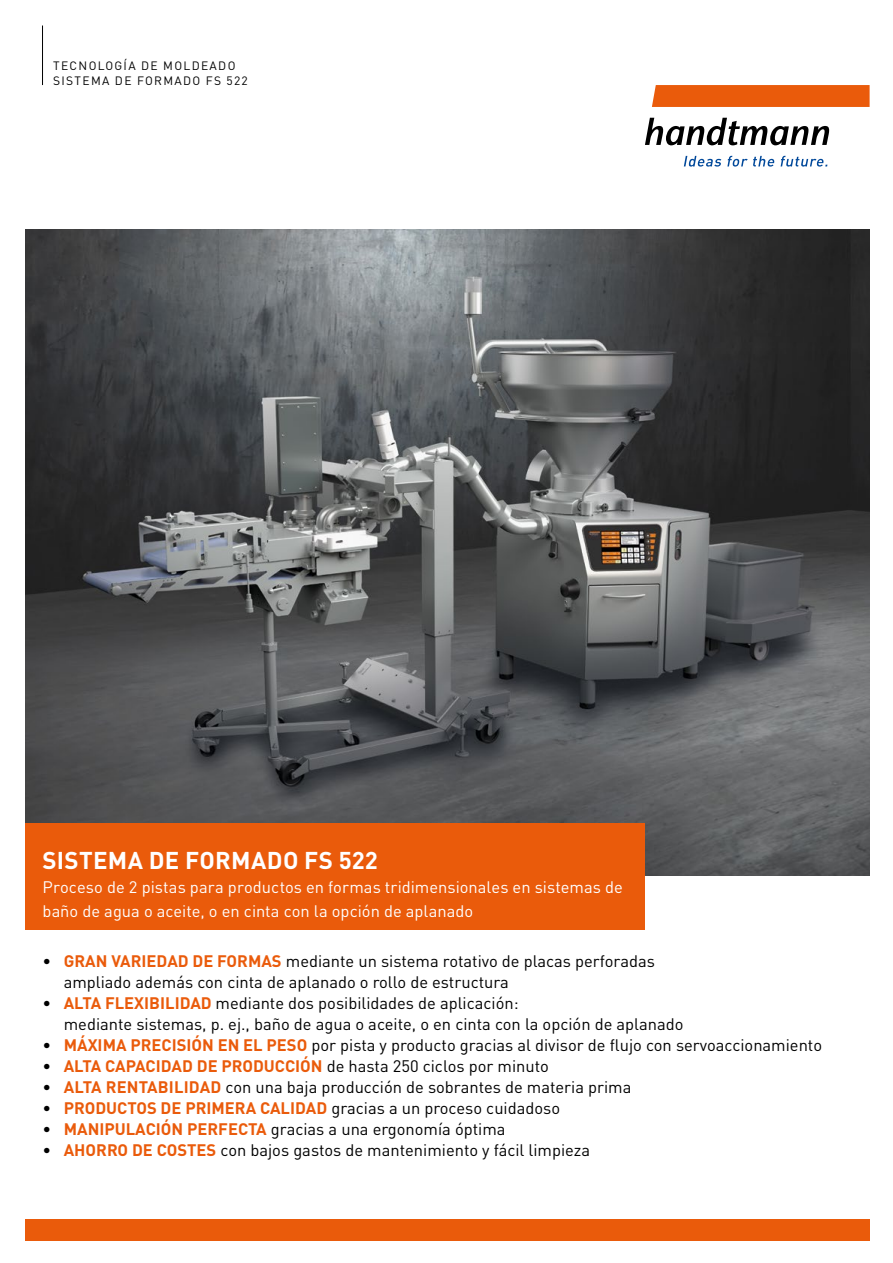
<style>
.page{position:relative;width:893px;height:1263px;background:#fff}
.page>*{position:absolute;margin:0;border:0;box-sizing:border-box;transform-origin:0 0}
.t1{font:700 24px "DIN Pro";letter-spacing:.01em;color:#fff}
.t2{font:16.5px/21px "DIN Pro";color:#000}
.t3{font:16.5px/24.2px "DIN Pro";color:#fff}
.t4{font:12px/15px "DIN Pro";letter-spacing:.11em;color:#000}
.s1{font-weight:700;color:#ea5b0b}
</style>
<div class="page">
<img style="left:26px;top:230px;width:844px;height:645px">
<div style="left:26px;top:1219px;width:844px;height:21px;background:#ea5b0b"></div>
<hr style="left:42px;top:26px;width:1px;height:59px;background:#000">
<div style="left:26px;top:823px;width:619px;height:107px;background:#ea5b0b"></div>
<svg style="left:652px;top:85px;width:218px;height:22px;background:#ea5d0e"></svg>
<svg style="left:645px;top:118px;width:184px;height:27px"></svg>
<svg style="left:684px;top:156px;width:37px;height:11px"></svg>
<svg style="left:727px;top:156px;width:48px;height:11px"></svg>
<svg style="left:781px;top:156px;width:46px;height:11px"></svg>
<p class="t4" style="left:53px;top:57px;width:196px">TECNOLOGÍA DE MOLDEADO<br>SISTEMA DE FORMADO FS 522</p>
<h1 class="t1" style="left:43px;top:840px;width:337px">SISTEMA DE FORMADO FS 522</h1>
<p class="t3" style="left:43px;top:873px;width:582px">Proceso de 2 pistas para productos en formas tridimensionales en sistemas de baño de agua o aceite, o en cinta con la opción de aplanado</p>
<p class="t2" style="left:64px;top:949px;width:593px;text-indent:-21px">• <span class="s1">GRAN VARIEDAD DE FORMAS</span> mediante un sistema rotativo de placas perforadas ampliado además con cinta de aplanado o rollo de estructura</p>
<p class="t2" style="left:64px;top:991px;width:621px;text-indent:-21px">• <span class="s1">ALTA FLEXIBILIDAD</span> mediante dos posibilidades de aplicación:<br>mediante sistemas, p. ej., baño de agua o aceite, o en cinta con la opción de aplanado</p>
<p class="t2" style="left:43px;top:1033px;width:781px">• <span class="s1">MÁXIMA PRECISIÓN EN EL PESO</span> por pista y producto gracias al divisor de flujo con servoaccionamiento</p>
<p class="t2" style="left:43px;top:1054px;width:508px">• <span class="s1">ALTA CAPACIDAD DE PRODUCCIÓN</span> de hasta 250 ciclos por minuto</p>
<p class="t2" style="left:43px;top:1075px;width:590px">• <span class="s1">ALTA RENTABILIDAD</span> con una baja producción de sobrantes de materia prima</p>
<p class="t2" style="left:43px;top:1096px;width:519px">• <span class="s1">PRODUCTOS DE PRIMERA CALIDAD</span> gracias a un proceso cuidadoso</p>
<p class="t2" style="left:43px;top:1117px;width:465px">• <span class="s1">MANIPULACIÓN PERFECTA</span> gracias a una ergonomía óptima</p>
<p class="t2" style="left:43px;top:1138px;width:549px">• <span class="s1">AHORRO DE COSTES</span> con bajos gastos de mantenimiento y fácil limpieza</p>
</div>
